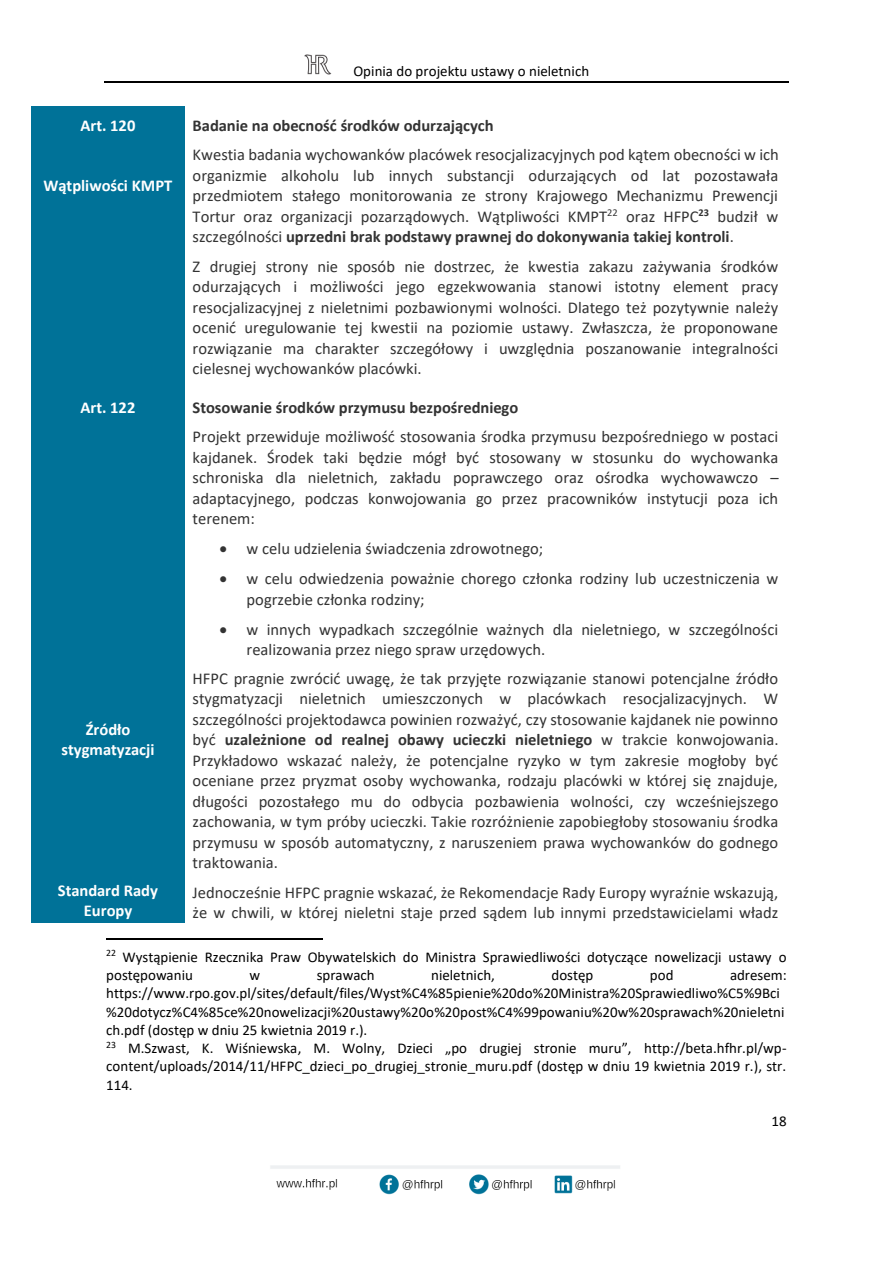
<style>
.page{position:relative;width:893px;height:1263px;background:#fff}
.page>*{position:absolute;margin:0;border:0;box-sizing:border-box;transform-origin:0 0}
.t1{font:16.5px/20.5px "Calibri";color:#333;text-align:justify}
.t2{font:700 16.5px "Calibri";letter-spacing:-.005em;color:#333}
.t3{font:700 16.5px/20.1px "Calibri";letter-spacing:-.005em;color:#fff;text-align:center}
.t4{font:15px/18.3px "Calibri";color:#000}
.s1{font-weight:700}
</style>
<div class="page">
<hr style="left:104px;top:81px;width:685px;height:1px;background:#000">
<img style="left:304px;top:54px;width:28px;height:21px">
<img style="left:270px;top:1165px;width:350px;height:30px">
<div style="left:32px;top:106px;width:153px;height:282px;background:#007298"></div>
<div style="left:32px;top:388px;width:153px;height:535px;background:#007298"></div>
<hr style="left:106px;top:938px;width:216px;height:2px;background:#000">
<p class="t3" style="left:80px;top:117px;width:56px">Art. 120</p>
<p class="t3" style="left:44px;top:177px;width:130px">Wątpliwości KMPT</p>
<p class="t4" style="left:353px;top:63px;width:237px">Opinia do projektu ustawy o nieletnich</p>
<p class="t2" style="left:193px;top:118px;width:303px">Badanie na obecność środków odurzających</p>
<p class="t1" style="left:193px;top:146px;width:588px">Kwestia badania wychowanków placówek resocjalizacyjnych pod kątem obecności w ich organizmie alkoholu lub innych substancji odurzających od lat pozostawała przedmiotem stałego monitorowania ze strony Krajowego Mechanizmu Prewencji Tortur oraz organizacji pozarządowych. Wątpliwości KMPT<sup>22</sup> oraz HFPC<sup>23</sup> budził w szczególności <span class="s1">uprzedni brak podstawy prawnej do dokonywania takiej kontroli</span>.</p>
<p class="t1" style="left:193px;top:257px;width:587px">Z drugiej strony nie sposób nie dostrzec, że kwestia zakazu zażywania środków odurzających i możliwości jego egzekwowania stanowi istotny element pracy resocjalizacyjnej z nieletnimi pozbawionymi wolności. Dlatego też pozytywnie należy ocenić uregulowanie tej kwestii na poziomie ustawy. Zwłaszcza, że proponowane rozwiązanie ma charakter szczegółowy i uwzględnia poszanowanie integralności cielesnej wychowanków placówki.</p>
<p class="t2" style="left:193px;top:400px;width:327px">Stosowanie środków przymusu bezpośredniego</p>
<p class="t1" style="left:193px;top:428px;width:587px">Projekt przewiduje możliwość stosowania środka przymusu bezpośredniego w postaci kajdanek. Środek taki będzie mógł być stosowany w stosunku do wychowanka schroniska dla nieletnich, zakładu poprawczego oraz ośrodka wychowawczo – adaptacyjnego, podczas konwojowania go przez pracowników instytucji poza ich terenem:</p>
<p class="t1" style="left:220px;top:540px;width:325px">• w celu udzielenia świadczenia zdrowotnego;</p>
<p class="t1" style="left:247px;top:570px;width:533px;line-height:20.1px;text-indent:-27px">• w celu odwiedzenia poważnie chorego członka rodziny lub uczestniczenia w pogrzebie członka rodziny;</p>
<p class="t1" style="left:247px;top:621px;width:533px;line-height:20px;text-indent:-27px">• w innych wypadkach szczególnie ważnych dla nieletniego, w szczególności realizowania przez niego spraw urzędowych.</p>
<p class="t1" style="left:193px;top:669px;width:587px">HFPC pragnie zwrócić uwagę, że tak przyjęte rozwiązanie stanowi potencjalne źródło stygmatyzacji nieletnich umieszczonych w placówkach resocjalizacyjnych. W szczególności projektodawca powinien rozważyć, czy stosowanie kajdanek nie powinno być <span class="s1">uzależnione od realnej obawy ucieczki nieletniego</span> w trakcie konwojowania.<br>Przykładowo wskazać należy, że potencjalne ryzyko w tym zakresie mogłoby być oceniane przez pryzmat osoby wychowanka, rodzaju placówki w której się znajduje, długości pozostałego mu do odbycia pozbawienia wolności, czy wcześniejszego zachowania, w tym próby ucieczki. Takie rozróżnienie zapobiegłoby stosowaniu środka przymusu w sposób automatyczny, z naruszeniem prawa wychowanków do godnego traktowania.</p>
<p class="t1" style="left:193px;top:883px;width:587px">Jednocześnie HFPC pragnie wskazać, że Rekomendacje Rady Europy wyraźnie wskazują, że w chwili, w której nieletni staje przed sądem lub innymi przedstawicielami władz</p>
<p class="t4" style="left:106px;top:949px;width:682px"><sup>22</sup> Wystąpienie Rzecznika Praw Obywatelskich do Ministra Sprawiedliwości dotyczące nowelizacji ustawy o postępowaniu</p>
<p class="t3" style="left:80px;top:398px;width:56px">Art. 122</p>
<p class="t3" style="left:62px;top:721px;width:94px">Źródło stygmatyzacji</p>
<p class="t3" style="left:58px;top:882px;width:101px">Standard Rady<br>Europy</p>
<p class="t4" style="left:250px;top:967px;width:12px">w</p>
<p class="t4" style="left:317px;top:967px;width:60px">sprawach</p>
<p class="t4" style="left:431px;top:967px;width:65px">nieletnich,</p>
<p class="t4" style="left:551px;top:967px;width:43px">dostęp</p>
<p class="t4" style="left:650px;top:967px;width:25px">pod</p>
<p class="t4" style="left:106px;top:967px;width:682px;text-indent:624px">adresem: https://www.rpo.gov.pl/sites/default/files/Wyst%C4%85pienie%20do%20Ministra%20Sprawiedliwo%C5%9Bci %20dotycz%C4%85ce%20nowelizacji%20ustawy%20o%20post%C4%99powaniu%20w%20sprawach%20nieletni ch.pdf (dostęp w dniu 25 kwietnia 2019 r.).</p>
<p class="t4" style="left:106px;top:1040px;width:682px;text-align:justify"><sup>23</sup> M.Szwast, K. Wiśniewska, M. Wolny, Dzieci „po drugiej stronie muru”, http://beta.hfhr.pl/wp&shy;content/uploads/2014/11/HFPC_dzieci_po_drugiej_stronie_muru.pdf (dostęp w dniu 19 kwietnia 2019 r.), str.<br>114.</p>
<p class="t4" style="left:772px;top:1113px;width:17px">18</p>
</div>
